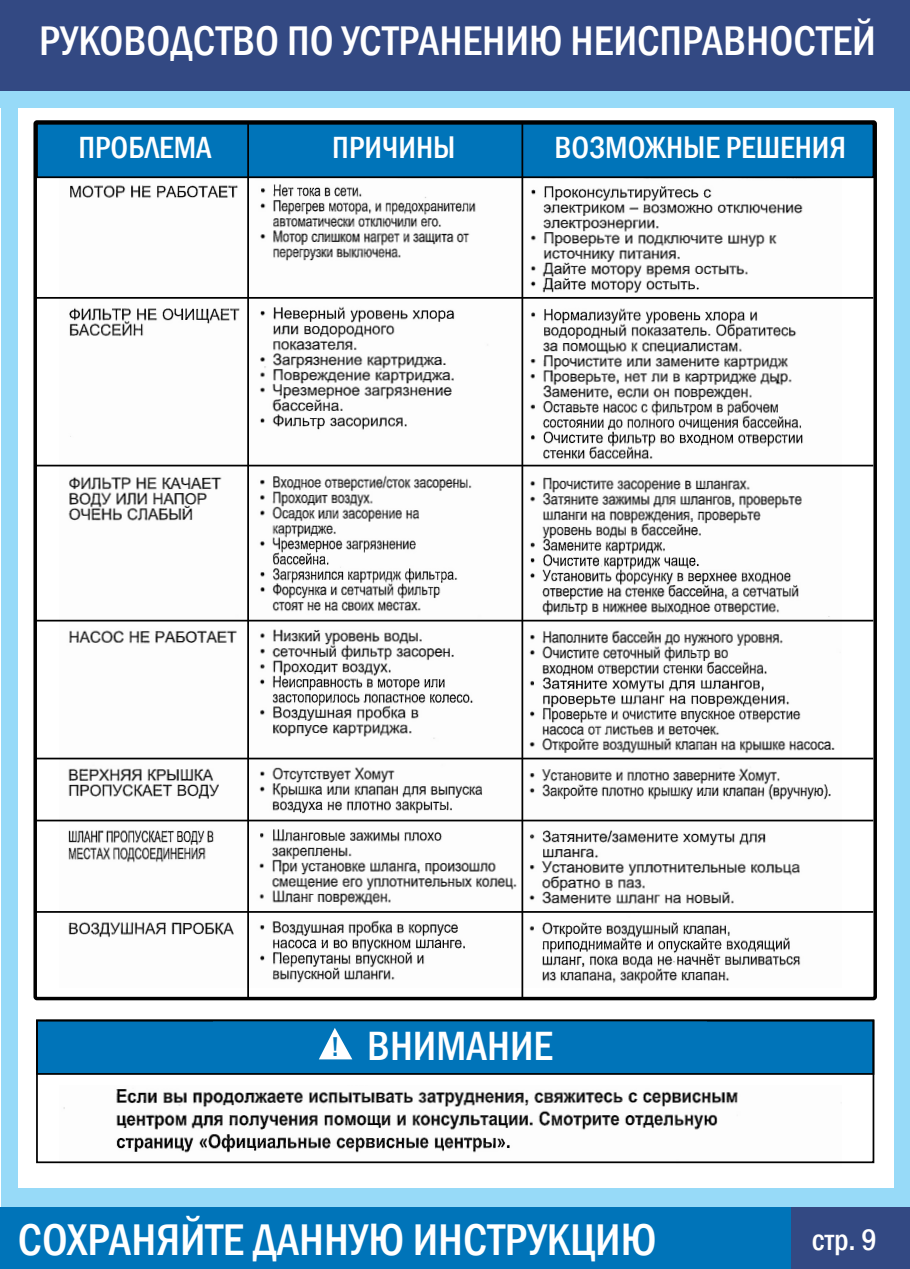
<style>
.page{position:relative;width:910px;height:1269px;background:#fff}
.page>*{position:absolute;margin:0;border:0;box-sizing:border-box;transform-origin:0 0}
.t1{font:500 condensed 45.68px "Franklin Gothic";color:#fff}
.t2{font:500 condensed 42.52px "Franklin Gothic";color:#fff}
.t3{font:500 condensed 42px "Franklin Gothic";color:#fff}
.t4{font:500 condensed 31.5px "Franklin Gothic";color:#fff}
.t5{font:500 condensed 30.45px "Franklin Gothic";color:#fff}
.s1{font-size:28px;color:#0074b9}
</style>
<div class="page">
<div style="left:2px;top:0;width:16px;height:1269px;background:#97daf8"></div>
<div style="left:895px;top:76px;width:15px;height:1193px;background:#97daf8"></div>
<div style="left:2px;top:1188px;width:908px;height:81px;background:#97daf8"></div>
<div style="left:0;top:1208px;width:910px;height:61px;background:#0074b9"></div>
<div style="left:791px;top:1208px;width:119px;height:61px;background:#334983"></div>
<div style="left:0;top:0;width:910px;height:91px;background:#334983"></div>
<div style="left:0;top:91px;width:910px;height:17px;background:#97daf8"></div>
<img style="left:60px;top:178px;width:782px;height:809px">
<div style="left:37px;top:124px;width:836px;height:53px;background:#0074b9"></div>
<div style="left:36px;top:123px;width:838px;height:55px;border:2px solid #000"></div>
<div style="left:33px;top:120px;width:844px;height:880px;border:4px solid #000;border-radius:2px"></div>
<hr style="left:247px;top:121px;width:2px;height:876px;background:#000">
<hr style="left:522px;top:121px;width:1px;height:876px;background:#000">
<img style="left:60px;top:1089px;width:782px;height:75px">
<hr style="left:35px;top:297px;width:838px;height:2px;background:#000">
<hr style="left:35px;top:465px;width:838px;height:1px;background:#000">
<hr style="left:35px;top:620px;width:838px;height:1px;background:#000">
<hr style="left:35px;top:758px;width:838px;height:1px;background:#000">
<hr style="left:35px;top:820px;width:838px;height:1px;background:#000">
<hr style="left:35px;top:911px;width:838px;height:2px;background:#000">
<div style="left:37px;top:1020px;width:836px;height:54px;background:#0074b9"></div>
<div style="left:36px;top:1019px;width:838px;height:56px;border:2px solid #000"></div>
<svg style="left:319px;top:1028px;width:33px;height:31px"></svg>
<div style="left:36px;top:1019px;width:838px;height:144px;border:2px solid #000"></div>
<p class="t2" style="left:39px;top:13px;width:838px">РУКОВОДСТВО ПО УСТРАНЕНИЮ НЕИСПРАВНОСТЕЙ</p>
<p class="t4" style="left:78px;top:127px;width:135px">ПРОБЛЕМА</p>
<p class="t4" style="left:332px;top:127px;width:125px">ПРИЧИНЫ</p>
<p class="t4" style="left:554px;top:127px;width:293px">ВОЗМОЖНЫЕ РЕШЕНИЯ</p>
<p class="t3" style="left:330px;top:1018px;width:224px"><span class="s1">!</span> ВНИМАНИЕ</p>
<p class="t1" style="left:18px;top:1210px;width:640px">СОХРАНЯЙТЕ ДАННУЮ ИНСТРУКЦИЮ</p>
<p class="t5" style="left:812px;top:1220px;width:67px">стр. 9</p>
</div>
